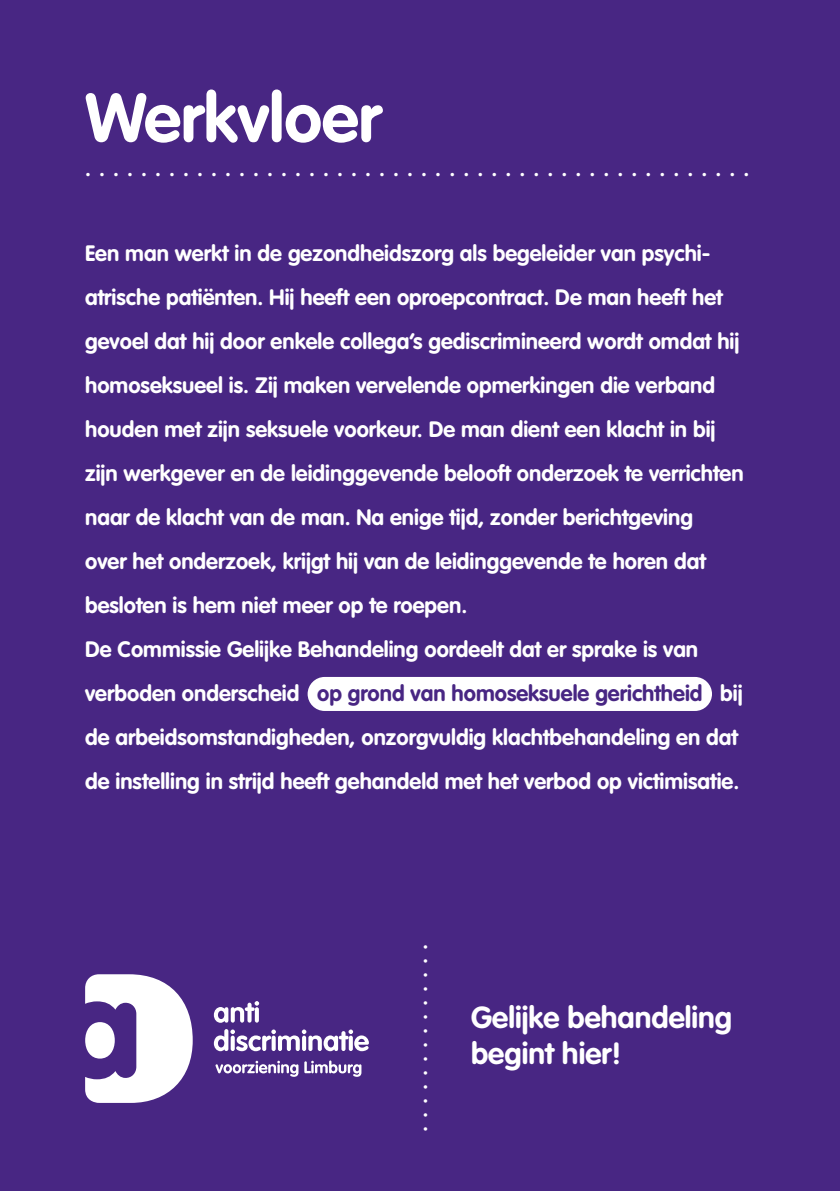
<style>
.page{position:relative;width:840px;height:1191px;background:#fff}
.page>*{position:absolute;margin:0;border:0;box-sizing:border-box;transform-origin:0 0}
.t1{font:700 68px "VAG Rounded";color:#fff}
.t2{font:700 30px/36px "VAG Rounded";color:#fff}
.t3{font:700 22px/44px "VAG Rounded";color:#fff}
.s1{color:#482683}
</style>
<div class="page">
<div style="left:0;top:0;width:839px;height:1191px;background:#482683"></div>
<div style="left:307px;top:677px;width:404px;height:34px;background:#fff;border-radius:17px"></div>
<svg style="left:214px;top:1001px;width:45px;height:21px"></svg>
<svg style="left:255px;top:1007px;width:4px;height:15px"></svg>
<svg style="left:214px;top:1029px;width:155px;height:22px"></svg>
<svg style="left:215px;top:1060px;width:83px;height:16px"></svg>
<svg style="left:304px;top:1060px;width:57px;height:16px"></svg>
<svg style="left:85px;top:974px;width:108px;height:129px"></svg>
<div style="left:85px;top:1022px;width:30px;height:36px;background:#fff;border-radius:50%"></div>
<h1 class="t1" style="left:85px;top:78px;width:297px">Werkvloer</h1>
<p class="t3" style="left:85px;top:147px;width:665px">. . . . . . . . . . . . . . . . . . . . . . . . . . . . . . . . . . . . . . . . . . . . . . . .</p>
<p class="t3" style="left:85px;top:232px;width:659px">Een man werkt in de gezondheidszorg als begeleider van psychi&shy;atrische patiënten. Hij heeft een oproepcontract. De man heeft het gevoel dat hij door enkele collega’s gediscrimineerd wordt omdat hij homoseksueel is. Zij maken vervelende opmerkingen die verband houden met zijn seksuele voorkeur. De man dient een klacht in bij zijn werkgever en de leidinggevende belooft onderzoek te verrichten naar de klacht van de man. Na enige tijd, zonder berichtgeving<br>over het onderzoek, krijgt hij van de leidinggevende te horen dat besloten is hem niet meer op te roepen.<br>De Commissie Gelijke Behandeling oordeelt dat er sprake is van verboden onderscheid <span class="s1">op grond van homoseksuele gerichtheid</span> bij de arbeidsomstandigheden, onzorgvuldig klachtbehandeling en dat de instelling in strijd heeft gehandeld met het verbod op victimisatie.</p>
<p class="t3" style="left:453px;top:943px;width:189px;rotate:90deg">. . . . . . . . . . . . . .</p>
<h2 class="t2" style="left:471px;top:1000px;width:262px">Gelijke behandeling begint hier!</h2>
</div>
